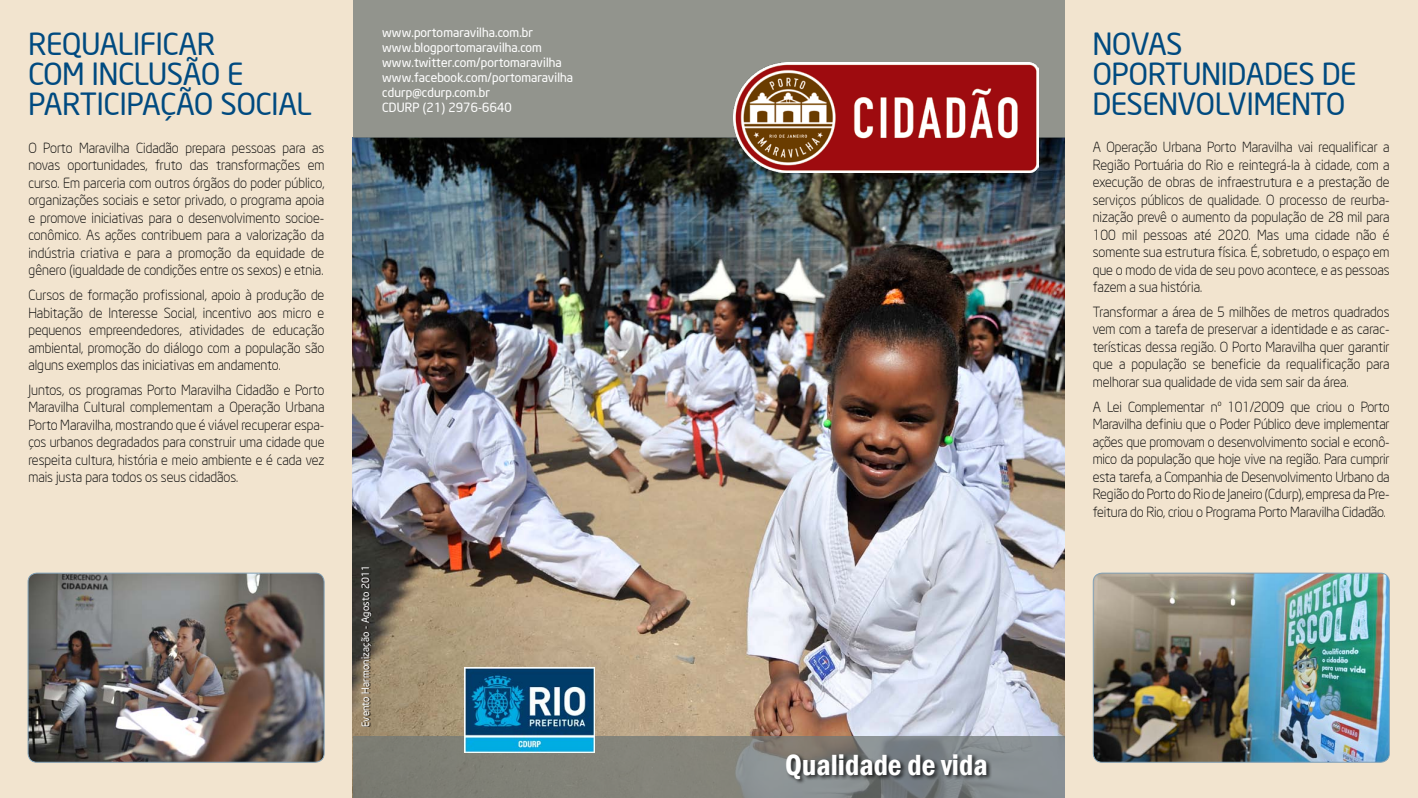
<style>
.page{position:relative;width:1418px;height:798px;background:#fff}
.page>*{position:absolute;margin:0;border:0;box-sizing:border-box;transform-origin:0 0}
.t1{font:30px/30px "Neo Sans Intel";color:#004a80}
.t2{font:600 condensed 30px "Franklin Gothic";color:#fff}
.t3{font:300 13.75px/17.5px "Neo Sans Intel";color:#000;text-align:justify}
.t4{font:12.5px/15px "Neo Sans Intel";letter-spacing:.01em;color:#fff}
.t5{font:10px "Neo Sans Intel";letter-spacing:.02em;color:#fff}
</style>
<div class="page">
<div style="left:0;top:0;width:1417px;height:797px;background:#f2e4cf"></div>
<img style="left:352px;top:137px;width:712px;height:660px">
<div style="left:353px;top:0;width:711px;height:137px;background:#92948d"></div>
<svg style="left:353px;top:736px;width:711px;height:61px;background:#82847e"></svg>
<img style="left:465px;top:667px;width:129px;height:85px">
<div style="left:362px;top:567px;width:10px;height:159px;background:#000;opacity:.75"></div>
<div style="left:785px;top:752px;width:207px;height:32px;background:#000;opacity:.75"></div>
<img style="left:28px;top:574px;width:296px;height:188px">
<div style="left:28px;top:572px;width:296px;height:190px;border:1px solid #82a1b7;border-radius:9px"></div>
<img style="left:1094px;top:573px;width:295px;height:189px">
<div style="left:1092px;top:572px;width:297px;height:190px;border:1px solid #82a1b7;border-radius:9px"></div>
<img style="left:734px;top:63px;width:304px;height:110px">
<h1 class="t1" style="left:28px;top:29px;width:282px">REQUALIFICAR<br>COM INCLUSÃO E<br>PARTICIPAÇÃO SOCIAL</h1>
<p class="t3" style="left:28px;top:139px;width:297px">O Porto Maravilha Cidadão prepara pessoas para as novas oportunidades, fruto das transformações em curso. Em parceria com outros órgãos do poder público, organizações sociais e setor privado, o programa apoia e promove iniciativas para o desenvolvimento socioe&shy;conômico. As ações contribuem para a valorização da indústria criativa e para a promoção da equidade de gênero (igualdade de condições entre os sexos) e etnia.</p>
<p class="t3" style="left:28px;top:286px;width:297px">Cursos de formação profissional, apoio à produção de Habitação de Interesse Social, incentivo aos micro e pequenos empreendedores, atividades de educação ambiental, promoção do diálogo com a população são alguns exemplos das iniciativas em andamento.</p>
<p class="t3" style="left:28px;top:381px;width:297px">Juntos, os programas Porto Maravilha Cidadão e Porto Maravilha Cultural complementam a Operação Urbana Porto Maravilha, mostrando que é viável recuperar espa&shy;ços urbanos degradados para construir uma cidade que respeita cultura, história e meio ambiente e é cada vez mais justa para todos os seus cidadãos.</p>
<p class="t4" style="left:382px;top:25px;width:192px">www.portomaravilha.com.br www.blogportomaravilha.com www.twitter.com/portomaravilha www.facebook.com/portomaravilha cdurp@cdurp.com.br<br>CDURP (21) 2976-6640</p>
<p class="t5" style="left:359px;top:726px;width:163px;rotate:-90deg">Evento Harmonização - Agosto 2011</p>
<h1 class="t2" style="left:785px;top:744px;width:204px">Qualidade de vida</h1>
<h1 class="t1" style="left:1092px;top:28px;width:246px">NOVAS<br>OPORTUNIDADES de desenvo</h1>
<h1 class="t1" style="left:1215px;top:88px;width:79px">lvimento</h1>
<p class="t3" style="left:1092px;top:138px;width:298px">A Operação Urbana Porto Maravilha vai requalificar a Região Portuária do Rio e reintegrá-la à cidade, com a execução de obras de infraestrutura e a prestação de serviços públicos de qualidade. O processo de reurba&shy;nização prevê o aumento da população de 28 mil para 100 mil pessoas até 2020. Mas uma cidade não é somente sua estrutura física. É, sobretudo, o espaço em que o modo de vida de seu povo acontece, e as pessoas fazem a sua história.</p>
<p class="t3" style="left:1092px;top:303px;width:298px">Transformar a área de 5 milhões de metros quadrados vem com a tarefa de preservar a identidade e as carac&shy;terísticas dessa região. O Porto Maravilha quer garantir que a população se beneficie da requalificação para melhorar sua qualidade de vida sem sair da área.</p>
<p class="t3" style="left:1092px;top:397px;width:298px">A Lei Complementar nº 101/2009 que criou o Porto Maravilha definiu que o Poder Público deve implementar ações que promovam o desenvolvimento social e econô&shy;mico da população que hoje vive na região. Para cumprir esta tarefa, a Companhia de Desenvolvimento Urbano da Região do Porto do Rio de Janeiro (Cdurp), empresa da Pre&shy;feitura do Rio, criou o Programa Porto Maravilha Cidadão.</p>
</div>
